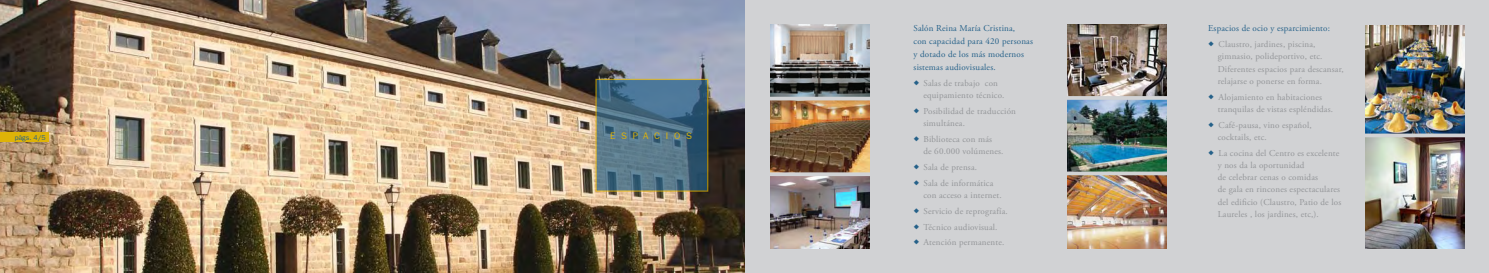
<style>
.page{position:relative;width:1489px;height:273px;background:#fff}
.page>*{position:absolute;margin:0;border:0;box-sizing:border-box;transform-origin:0 0}
.t1{font:9.54px "Frankfurt Gothic";letter-spacing:.6em;color:#deb308}
.t2{font:9.01px/12.2px "Adobe Garamond Pro";letter-spacing:.02em;color:#939598}
.t3{font:9.01px/13px "Adobe Garamond Pro";letter-spacing:.02em;color:#256189}
.t4{font:7px "Frankfurt Gothic";color:#256189}
.s1{color:#256189}
</style>
<div class="page">
<div style="left:745px;top:0;width:743px;height:273px;background:#d1d2d4"></div>
<img style="left:0;top:0;width:745px;height:273px">
<div style="left:0;top:133px;width:49px;height:9px;background:#deb308"></div>
<img style="left:770px;top:25px;width:99px;height:147px">
<img style="left:770px;top:176px;width:99px;height:72px">
<img style="left:1365px;top:137px;width:99px;height:111px">
<img style="left:1365px;top:25px;width:99px;height:108px">
<img style="left:1067px;top:25px;width:99px;height:146px">
<img style="left:1067px;top:175px;width:99px;height:73px">
<hr style="left:769px;top:97px;width:107px;height:3px;background:#d1d2d4">
<svg style="left:770px;top:172px;width:100px;height:1px"></svg>
<svg style="left:1067px;top:96px;width:100px;height:4px"></svg>
<svg style="left:1365px;top:133px;width:100px;height:1px"></svg>
<svg style="left:1067px;top:171px;width:100px;height:1px"></svg>
<svg style="left:597px;top:81px;width:109px;height:109px"></svg>
<p class="t4" style="left:15px;top:133px;width:32px">págs. 4/5</p>
<p class="t1" style="left:610px;top:130px;width:83px">ESPACIOS</p>
<p class="t3" style="left:913px;top:22px;width:121px">Salón Reina María Cristina,<br>con capacidad para 420 personas y dotado de los más modernos sistemas audiovisuales.</p>
<p class="t2" style="left:923px;top:77px;width:82px;text-indent:-10px"><span class="s1">◆</span> Salas de trabajo con equipamiento técnico.</p>
<p class="t2" style="left:923px;top:105px;width:94px;text-indent:-10px"><span class="s1">◆</span> Posibilidad de traducción simultánea.</p>
<p class="t2" style="left:923px;top:133px;width:82px;text-indent:-10px"><span class="s1">◆</span> Biblioteca con más<br>de 60.000 volúmenes.</p>
<p class="t2" style="left:913px;top:161px;width:65px"><span class="s1">◆</span> Sala de prensa.</p>
<p class="t2" style="left:923px;top:177px;width:80px;text-indent:-10px"><span class="s1">◆</span> Sala de informática con acceso a internet.</p>
<p class="t2" style="left:913px;top:205px;width:96px"><span class="s1">◆</span> Servicio de reprografía.</p>
<p class="t2" style="left:913px;top:221px;width:85px"><span class="s1">◆</span> Técnico audiovisual.</p>
<p class="t2" style="left:913px;top:236px;width:92px"><span class="s1">◆</span> Atención permanente.</p>
<p class="t3" style="left:1208px;top:22px;width:123px">Espacios de ocio y esparcimiento:</p>
<p class="t2" style="left:1217px;top:38px;width:127px;text-indent:-10px"><span class="s1">◆</span> Claustro, jardines, piscina, gimnasio, polideportivo, etc.<br>Diferentes espacios para descansar, relajarse o ponerse en forma.</p>
<p class="t2" style="left:1217px;top:91px;width:117px;text-indent:-10px"><span class="s1">◆</span> Alojamiento en habitaciones tranquilas de vistas espléndidas.</p>
<p class="t2" style="left:1217px;top:119px;width:95px;text-indent:-10px"><span class="s1">◆</span> Café-pausa, vino español, cocktails, etc.</p>
<p class="t2" style="left:1217px;top:147px;width:125px;text-indent:-10px"><span class="s1">◆</span> La cocina del Centro es excelente y nos da la oportunidad<br>de celebrar cenas o comidas<br>de gala en rincones espectaculares del edificio (Claustro, Patio de los<br>Laureles , los jardines, etc,).</p>
</div>
